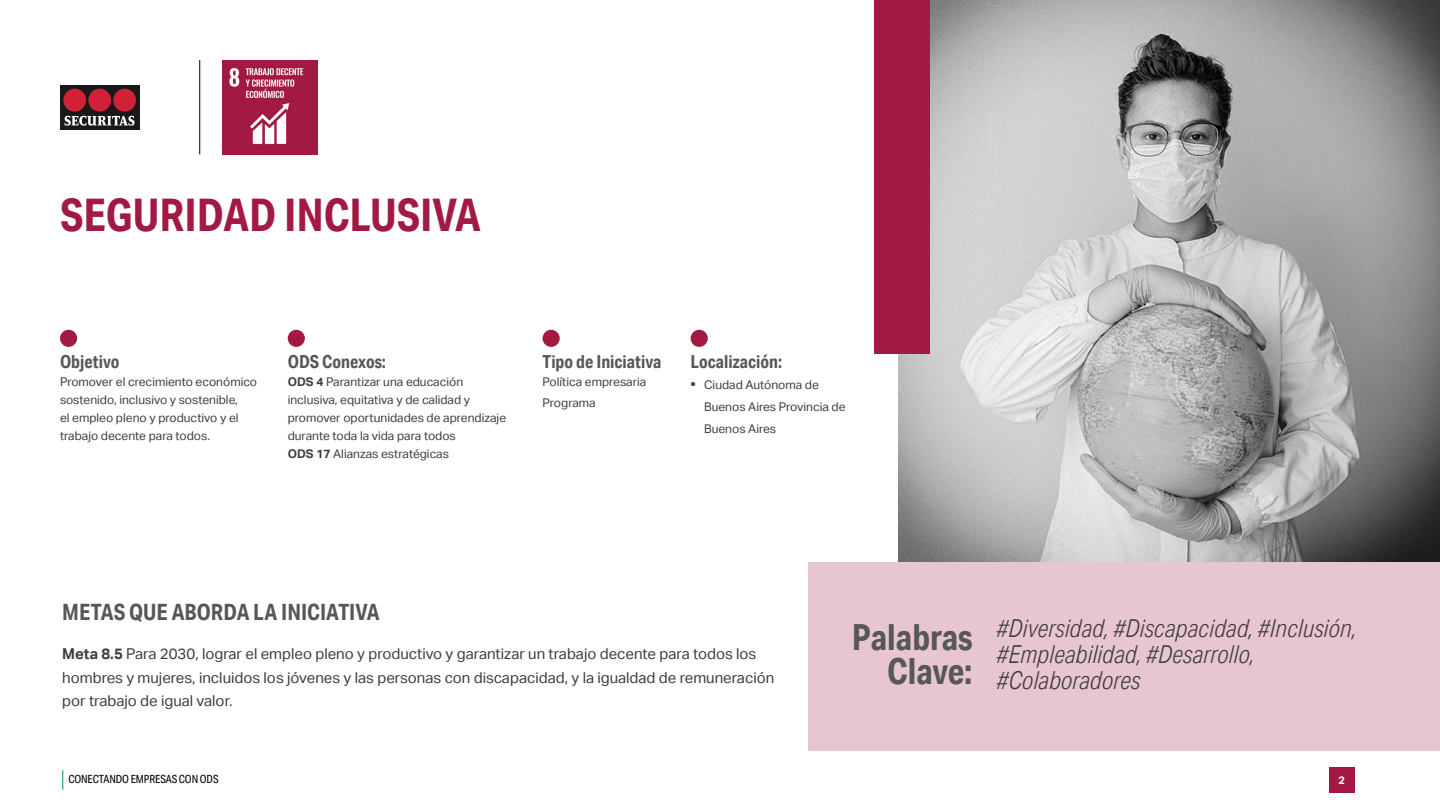
<style>
.page{position:relative;width:1440px;height:810px;background:#fff}
.page>*{position:absolute;margin:0;border:0;box-sizing:border-box;transform-origin:0 0}
.t1{font:700 45px "Aktiv Grotesk Cd";color:#a21942}
.t2{font:700 36px/33.8px "Aktiv Grotesk Cd";color:#575756;text-align:right}
.t3{font:italic 300 24.75px/26.2px "Aktiv Grotesk Cd";color:#3c3c3b}
.t4{font:700 22.5px "Aktiv Grotesk Cd";color:#575756}
.t5{font:700 18px "Aktiv Grotesk Cd";color:#575756}
.t6{font:15px/23.2px "Aktiv Grotesk";color:#3c3c3b}
.t7{font:12px/18px "Aktiv Grotesk";color:#3c3c3b}
.t8{font:11.25px "Aktiv Grotesk Cd";letter-spacing:-.01em;color:#000}
.t9{font:700 10.88px "Aktiv Grotesk";color:#fff}
.s1{font-weight:700}
.s2{font-weight:700;font-size:13.5px}
</style>
<div class="page">
<svg style="left:62px;top:770px;width:1px;height:20px"></svg>
<div style="left:1329px;top:767px;width:25px;height:26px;background:#a21942"></div>
<div style="left:808px;top:562px;width:632px;height:189px;background:#e8c6d0"></div>
<img style="left:898px;top:0;width:541px;height:562px">
<div style="left:874px;top:0;width:56px;height:354px;background:#a21942"></div>
<div style="left:60px;top:330px;width:17px;height:17px;background:#a21942;border-radius:50%"></div>
<div style="left:288px;top:330px;width:17px;height:17px;background:#a21942;border-radius:50%"></div>
<div style="left:691px;top:330px;width:17px;height:17px;background:#a21942;border-radius:50%"></div>
<img style="left:223px;top:60px;width:95px;height:95px">
<hr style="left:200px;top:60px;width:1px;height:94px;background:#000">
<div style="left:543px;top:330px;width:17px;height:17px;background:#a21942;border-radius:50%"></div>
<div style="left:60px;top:85px;width:79px;height:45px;background:#1a1918"></div>
<div style="left:63px;top:89px;width:23px;height:23px;background:#d02138;border-radius:50%"></div>
<div style="left:113px;top:89px;width:23px;height:23px;background:#d02138;border-radius:50%"></div>
<div style="left:88px;top:89px;width:23px;height:23px;background:#d02138;border-radius:50%"></div>
<svg style="left:65px;top:116px;width:70px;height:10px"></svg>
<p class="t1" style="left:60px;top:187px;width:422px">SEGURIDAD INCLUSIVA</p>
<p class="t5" style="left:60px;top:350px;width:61px">Objetivo</p>
<p class="t7" style="left:60px;top:373px;width:199px">Promover el crecimiento económico sostenido, inclusivo y sostenible,<br>el empleo pleno y productivo y el trabajo decente para todos.</p>
<p class="t5" style="left:288px;top:350px;width:100px">ODS Conexos:</p>
<p class="t7" style="left:288px;top:373px;width:220px"><span class="s1">ODS 4</span> Parantizar una educación inclusiva, equitativa y de calidad y promover oportunidades de aprendizaje durante toda la vida para todos</p>
<p class="t7" style="left:288px;top:445px;width:163px"><span class="s1">ODS 17</span> Alianzas estratégicas</p>
<p class="t5" style="left:543px;top:350px;width:120px">Tipo de Iniciativa</p>
<p class="t7" style="left:543px;top:373px;width:105px">Política empresaria</p>
<p class="t7" style="left:543px;top:394px;width:55px">Programa</p>
<p class="t5" style="left:691px;top:350px;width:93px">Localización:</p>
<p class="t7" style="left:704px;top:374px;width:143px;line-height:21.8px;text-indent:-14px"><span class="s2">•</span> Ciudad Autónoma de<br>Buenos Aires Provincia de<br>Buenos Aires</p>
<p class="t4" style="left:62px;top:598px;width:319px">METAS QUE ABORDA LA INICIATIVA</p>
<p class="t6" style="left:62px;top:642px;width:714px"><span class="s1">Meta 8.5</span> Para 2030, lograr el empleo pleno y productivo y garantizar un trabajo decente para todos los hombres y mujeres, incluidos los jóvenes y las personas con discapacidad, y la igualdad de remuneración por trabajo de igual valor.</p>
<p class="t2" style="left:852px;top:620px;width:122px">Palabras<br>Clave:</p>
<p class="t3" style="left:996px;top:615px;width:362px">#Diversidad, #Discapacidad, #Inclusión, #Empleabilidad, #Desarrollo, #Colaboradores</p>
<p class="t8" style="left:68px;top:773px;width:152px">CONECTANDO EMPRESAS CON ODS</p>
<p class="t9" style="left:1338px;top:774px;width:8px">2</p>
</div>
